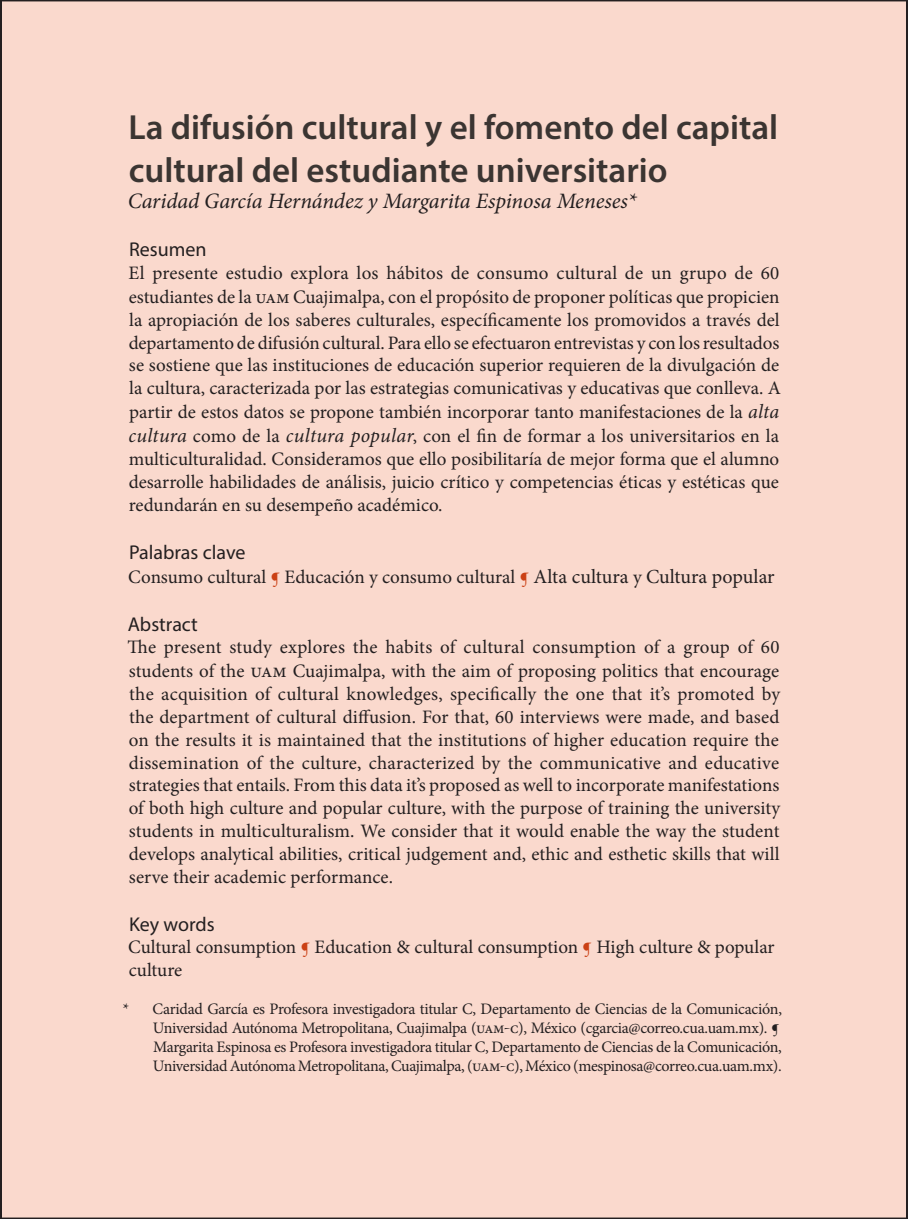
<style>
.page{position:relative;width:908px;height:1219px;background:#fff}
.page>*{position:absolute;margin:0;border:0;box-sizing:border-box;transform-origin:0 0}
.tituloarticulo{font:600 35px/43.2px "Myriad Pro";color:#3b3532}
.autorentrada{font:italic 22px "Minion Pro";letter-spacing:-.005em;color:#231f20}
.resumentitulo{font:20px "Myriad Pro";color:#231f20}
.resumencuerpo{font:19px/23.2px "Minion Pro";color:#231f20;text-align:justify}
.palabras_clave{font:19px/22.8px "Minion Pro";letter-spacing:-.01em;color:#231f20}
.notaautor{font:16px/19.2px "Minion Pro";letter-spacing:-.02em;color:#231f20}
.s1{font-style:italic;font-size:20px}
.s2{color:#cb4115}
.s3{font-size:20px}
.s4{font-family:"Trajan Pro"}
</style>
<div class="page">
<div style="left:1px;top:0;width:905px;height:1218px;background:#fad9cd"></div>
<p class="tituloarticulo" style="left:128px;top:104px;width:651px">La difusión cultural y el fomento del capital cultural del estudiante universitario</p>
<p class="autorentrada" style="left:128px;top:186px;width:510px">Caridad García Hernández y Margarita Espinosa Meneses*</p>
<p class="resumentitulo" style="left:129px;top:237px;width:79px">Resumen</p>
<p class="resumencuerpo" style="left:128px;top:261px;width:653px">El presente estudio explora los hábitos de consumo cultural de un grupo de 60 estudiantes de la uam Cuajimalpa, con el propósito de proponer políticas que propicien la apropiación de los saberes culturales, específicamente los promovidos a través del departamento de difusión cultural. Para ello se efectuaron entrevistas y con los resultados se sostiene que las instituciones de educación superior requieren de la divulgación de la cultura, caracterizada por las estrategias comunicativas y educativas que conlleva. A partir de estos datos se propone también incorporar tanto manifestaciones de la <span class="s1">alta cultura</span> como de la <span class="s1">cultura popular</span>, con el fin de formar a los universitarios en la multiculturalidad. Consideramos que ello posibilitaría de mejor forma que el alumno desarrolle habilidades de análisis, juicio crítico y competencias éticas y estéticas que redundarán en su desempeño académico.</p>
<p class="resumentitulo" style="left:129px;top:540px;width:118px">Palabras clave</p>
<p class="palabras_clave" style="left:128px;top:565px;width:647px">Consumo cultural <span class="s2">¶</span> Educación y consumo cultural <span class="s2">¶</span> <span class="s3">Alta cultura</span> y <span class="s3">Cultura popular</span></p>
<p class="resumentitulo" style="left:128px;top:612px;width:72px">Abstract</p>
<p class="resumencuerpo" style="left:127px;top:636px;width:654px">The present study explores the habits of cultural consumption of a group of 60 students of the <span class="s3">uam</span> Cuajimalpa, with the aim of proposing politics that encourage the acquisition of cultural knowledges, specifically the one that it’s promoted by the department of cultural diffusion. For that, 60 interviews were made, and based on the results it is maintained that the institutions of higher education require the dissemination of the culture, characterized by the communicative and educative strategies that entails. From this data it’s proposed as well to incorporate manifestations of both high culture and popular culture, with the purpose of training the university students in multiculturalism. We consider that it would enable the way the student develops analytical abilities, critical judgement and, ethic and esthetic skills that will serve their academic performance.</p>
<p class="resumentitulo" style="left:129px;top:912px;width:87px">Key words</p>
<p class="palabras_clave" style="left:128px;top:936px;width:647px">Cultural consumption <span class="s2">¶</span> Education &amp; cultural consumption <span class="s2">¶</span> High culture &amp; popular culture</p>
<p class="notaautor" style="left:153px;top:999px;width:630px;text-indent:-30px">* Caridad García es Profesora investigadora titular C, Departamento de Ciencias de la Comunicación, Universidad Autónoma Metropolitana, Cuajimalpa (uam<span class="s4">-</span>c), México (cgarcia@correo.cua.uam.mx). ¶ Margarita Espinosa es Profesora investigadora titular C, Departamento de Ciencias de la Comunicación, Universidad Autónoma Metropolitana, Cuajimalpa, (uam<span class="s4">-</span>c), México (mespinosa@correo.cua.uam.mx).</p>
</div>
